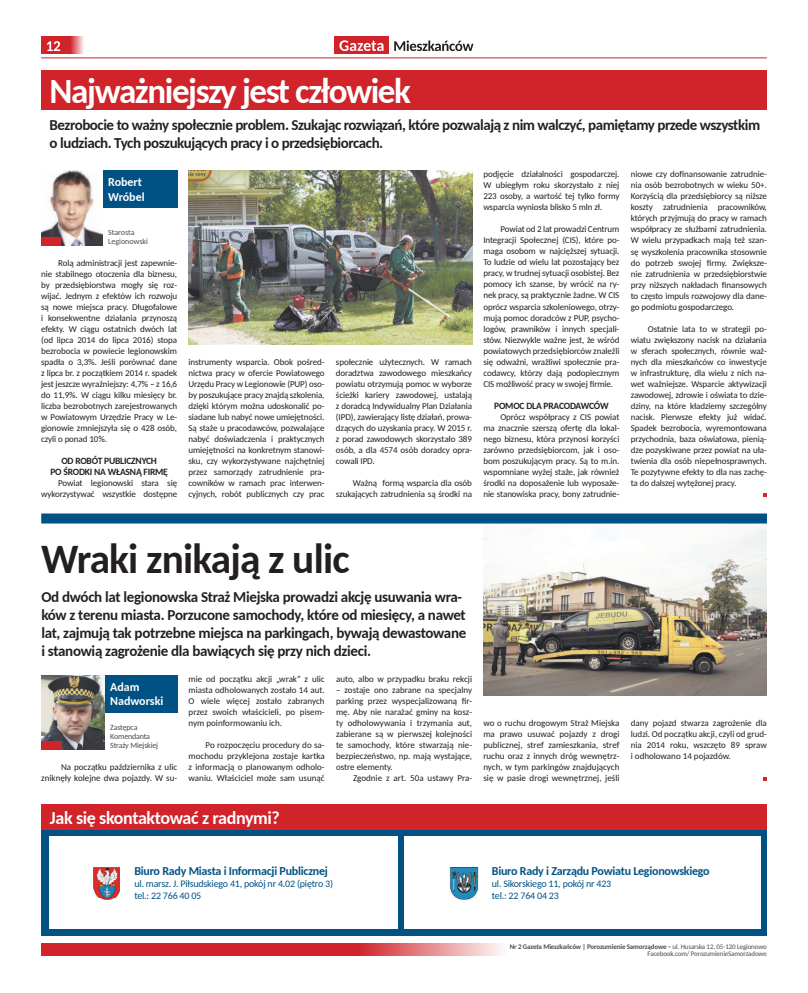
<style>
.page{position:relative;width:808px;height:993px;background:#fff}
.page>*{position:absolute;margin:0;border:0;box-sizing:border-box;transform-origin:0 0}
.t1{font:700 41.3px "Carlito";letter-spacing:-.02em;color:#231f20}
.t2{font:700 35px "Carlito";letter-spacing:-.04em;color:#fff}
.t3{font:700 18px "Carlito";letter-spacing:-.02em;color:#fff}
.t4{font:700 15px/18px "Carlito";letter-spacing:-.03em;color:#231f20}
.t5{font:700 12px "Carlito";letter-spacing:-.02em;color:#005285}
.t6{font:700 12px/14.4px "Carlito";color:#fff}
.t7{font:10px/12px "Carlito";letter-spacing:-.02em;color:#005285}
.t8{font:700 9.5px/11px "Carlito";letter-spacing:-.02em;color:#231f20;text-align:center}
.t9{font:9px/11px "Carlito";letter-spacing:-.01em;color:#231f20;text-align:justify}
.t10{font:8px/9px "Carlito";letter-spacing:-.02em;color:#4b4c4d}
.t11{font:8px/9px "Carlito";color:#4b4c4d}
.t12{font:7px/7px "Carlito";letter-spacing:-.02em;color:#4b4c4d;text-align:right}
.s1{font-weight:700}
</style>
<div class="page">
<div style="left:334px;top:37px;width:55px;height:17px;background:#d1232a"></div>
<svg style="left:339px;top:40px;width:44px;height:11px"></svg>
<svg style="left:394px;top:40px;width:79px;height:11px"></svg>
<hr style="left:41px;top:58px;width:726px;height:1px;background:#d1232a">
<svg style="left:41px;top:37px;width:43px;height:17px"></svg>
<svg style="left:47px;top:41px;width:13px;height:10px"></svg>
<div style="left:41px;top:70px;width:726px;height:39px;background:#d1232a"></div>
<svg style="left:763px;top:493px;width:4px;height:3px"></svg>
<svg style="left:41px;top:943px;width:461px;height:12px;background:#d74349"></svg>
<div style="left:41px;top:171px;width:136px;height:37px;background:#005285"></div>
<img style="left:41px;top:171px;width:61px;height:74px">
<div style="left:41px;top:236px;width:20px;height:9px;background:#d1232a"></div>
<img style="left:189px;top:171px;width:283px;height:173px">
<svg style="left:763px;top:777px;width:4px;height:3px"></svg>
<div style="left:41px;top:675px;width:136px;height:37px;background:#005285"></div>
<img style="left:41px;top:675px;width:64px;height:74px">
<div style="left:41px;top:740px;width:20px;height:9px;background:#d1232a"></div>
<img style="left:483px;top:523px;width:284px;height:172px">
<div style="left:41px;top:513px;width:726px;height:10px;background:#005285"></div>
<div style="left:41px;top:829px;width:726px;height:105px;background:#005285"></div>
<div style="left:49px;top:836px;width:349px;height:92px;background:#fff"></div>
<div style="left:404px;top:836px;width:356px;height:92px;background:#fff"></div>
<div style="left:41px;top:804px;width:726px;height:25px;background:#d1232a"></div>
<img style="left:94px;top:867px;width:26px;height:31px">
<svg style="left:100px;top:898px;width:14px;height:1px"></svg>
<img style="left:450px;top:867px;width:28px;height:31px">
<h2 class="t2" style="left:50px;top:67px;width:363px">Najważniejszy jest człowiek</h2>
<h3 class="t4" style="left:50px;top:115px;width:712px">Bezrobocie to ważny społecznie problem. Szukając rozwiązań, które pozwalają z nim walczyć, pamiętamy przede wszystkim o ludziach. Tych poszukujących pracy i o przedsiębiorcach.</h3>
<h3 class="t6" style="left:108px;top:174px;width:38px">Robert<br>Wróbel</h3>
<p class="t11" style="left:108px;top:227px;width:41px">Starosta<br>Legionowski</p>
<p class="t9" style="left:41px;top:256px;width:138px;text-indent:17px">Rolą administracji jest zapewnie&shy;nie stabilnego otoczenia dla biznesu, by przedsiębiorstwa mogły się roz&shy;wijać. Jednym z efektów ich rozwoju są nowe miejsca pracy. Długofalowe i konsekwentne działania przynoszą efekty. W ciągu ostatnich dwóch lat (od lipca 2014 do lipca 2016) stopa bezrobocia w powiecie legionowskim spadła o 3,3%. Jeśli porównać dane z lipca br. z początkiem 2014 r. spadek jest jeszcze wyraźniejszy: 4,7% – z 16,6 do 11,9%. W ciągu kilku miesięcy br. liczba bezrobotnych zarejestrowanych w Powiatowym Urzędzie Pracy w Le&shy;gionowie zmniejszyła się o 428 osób, czyli o ponad 10%.</p>
<p class="t8" style="left:50px;top:454px;width:119px">OD ROBÓT PUBLICZNYCH<br>PO ŚRODKI NA WŁASNĄ FIRMĘ</p>
<p class="t9" style="left:41px;top:476px;width:138px;text-align:right">Powiat legionowski stara się wykorzystywać wszystkie dostępne</p>
<p class="t9" style="left:189px;top:356px;width:138px">instrumenty wsparcia. Obok pośred&shy;nictwa pracy w ofercie Powiatowego Urzędu Pracy w Legionowie (PUP) oso&shy;by poszukujące pracy znajdą szkolenia, dzięki którym można udoskonalić po&shy;siadane lub nabyć nowe umiejętności.<br>Są staże u pracodawców, pozwalające nabyć doświadczenia i praktycznych umiejętności na konkretnym stanowi&shy;sku, czy wykorzystywane najchętniej przez samorządy zatrudnienie pra&shy;cowników w ramach prac interwen&shy;cyjnych, robót publicznych czy prac</p>
<p class="t9" style="left:336px;top:356px;width:138px">społecznie użytecznych. W ramach doradztwa zawodowego mieszkańcy powiatu otrzymują pomoc w wyborze ścieżki kariery zawodowej, ustalają z doradcą Indywidualny Plan Działania (IPD), zawierający listę działań, prowa&shy;dzących do uzyskania pracy. W 2015 r. z porad zawodowych skorzystało 389 osób, a dla 4574 osób doradcy opra&shy;cowali IPD.</p>
<p class="t9" style="left:336px;top:477px;width:138px;text-align:right">Ważną formą wsparcia dla osób szukających zatrudnienia są środki na</p>
<p class="t9" style="left:483px;top:168px;width:138px">podjęcie działalności gospodarczej.<br>W ubiegłym roku skorzystało z niej 223 osoby, a wartość tej tylko formy wsparcia wyniosła blisko 5 mln zł.</p>
<p class="t9" style="left:483px;top:223px;width:138px;text-indent:17px">Powiat od 2 lat prowadzi Centrum Integracji Społecznej (CIS), które po&shy;maga osobom w najcięższej sytuacji.<br>To ludzie od wielu lat pozostający bez pracy, w trudnej sytuacji osobistej. Bez pomocy ich szanse, by wrócić na ry&shy;nek pracy, są praktycznie żadne. W CIS oprócz wsparcia szkoleniowego, otrzy&shy;mują pomoc doradców z PUP, psycho&shy;logów, prawników i innych specjali&shy;stów. Niezwykle ważne jest, że wśród powiatowych przedsiębiorców znaleźli się odważni, wrażliwi społecznie pra&shy;codawcy, którzy dają podopiecznym CIS możliwość pracy w swojej firmie.</p>
<p class="t8" style="left:494px;top:399px;width:116px">POMOC DLA PRACODAWCÓW</p>
<p class="t9" style="left:483px;top:410px;width:138px;text-indent:17px">Oprócz współpracy z CIS powiat ma znacznie szerszą ofertę dla lokal&shy;nego biznesu, która przynosi korzyści zarówno przedsiębiorcom, jak i oso&shy;bom poszukującym pracy. Są to m.in. wspomniane wyżej staże, jak również środki na doposażenie lub wyposaże&shy;nie stanowiska pracy, bony zatrudnie-</p>
<p class="t9" style="left:631px;top:168px;width:138px">niowe czy dofinansowanie zatrudnie&shy;nia osób bezrobotnych w wieku 50+.<br>Korzyścią dla przedsiębiorcy są niższe koszty zatrudnienia pracowników, których przyjmują do pracy w ramach współpracy ze służbami zatrudnienia.<br>W wielu przypadkach mają też szan&shy;sę wyszkolenia pracownika stosownie do potrzeb swojej firmy. Zwiększe&shy;nie zatrudnienia w przedsiębiorstwie przy niższych nakładach finansowych to często impuls rozwojowy dla dane&shy;go podmiotu gospodarczego.</p>
<p class="t9" style="left:631px;top:322px;width:138px;text-indent:17px">Ostatnie lata to w strategii po&shy;wiatu zwiększony nacisk na działania w sferach społecznych, równie waż&shy;nych dla mieszkańców co inwestycje w infrastrukturę, dla wielu z nich na&shy;wet ważniejsze. Wsparcie aktywizacji zawodowej, zdrowie i oświata to dzie&shy;dziny, na które kładziemy szczególny nacisk. Pierwsze efekty już widać.<br>Spadek bezrobocia, wyremontowana przychodnia, baza oświatowa, pienią&shy;dze pozyskiwane przez powiat na uła&shy;twienia dla osób niepełnosprawnych.<br>Te pozytywne efekty to dla nas zachę&shy;ta do dalszej wytężonej pracy.</p>
<h1 class="t1" style="left:41px;top:530px;width:310px">Wraki znikają z ulic</h1>
<p class="t4" style="left:41px;top:587px;width:426px">Od dwóch lat legionowska Straż Miejska prowadzi akcję usuwania wra&shy;ków z terenu miasta. Porzucone samochody, które od miesięcy, a nawet lat, zajmują tak potrzebne miejsca na parkingach, bywają dewastowane i stanowią zagrożenie dla bawiących się przy nich dzieci.</p>
<h3 class="t6" style="left:110px;top:678px;width:55px">Adam<br>Nadworski</h3>
<p class="t10" style="left:110px;top:722px;width:49px">Zastępca<br>Komendanta<br>Straży Miejskiej</p>
<p class="t9" style="left:189px;top:672px;width:138px">mie od początku akcji „wrak” z ulic miasta odholowanych zostało 14 aut.<br>O wiele więcej zostało zabranych przez swoich właścicieli, po pisem&shy;nym poinformowaniu ich.</p>
<p class="t9" style="left:189px;top:738px;width:138px;text-indent:17px">Po rozpoczęciu procedury do sa&shy;mochodu przyklejona zostaje kartka z informacją o planowanym odholo&shy;waniu. Właściciel może sam usunąć</p>
<p class="t9" style="left:336px;top:672px;width:138px">auto, albo w przypadku braku rekcji</p>
<p class="t9" style="left:336px;top:683px;width:138px">– zostaje ono zabrane na specjalny parking przez wyspecjalizowaną fir&shy;mę. Aby nie narażać gminy na kosz&shy;ty odholowywania i trzymania aut, zabierane są w pierwszej kolejności te samochody, które stwarzają nie&shy;bezpieczeństwo, np. mają wystające, ostre elementy.</p>
<p class="t9" style="left:353px;top:771px;width:121px">Zgodnie z art. 50a ustawy Pra-</p>
<p class="t9" style="left:41px;top:760px;width:138px;text-align:right">Na początku października z ulic zniknęły kolejne dwa pojazdy. W su-</p>
<h3 class="t3" style="left:50px;top:805px;width:231px">Jak się skontaktować z radnymi?</h3>
<p class="t9" style="left:483px;top:716px;width:138px">wo o ruchu drogowym Straż Miejska ma prawo usuwać pojazdy z drogi publicznej, stref zamieszkania, stref ruchu oraz z innych dróg wewnętrz&shy;nych, w tym parkingów znajdujących się w pasie drogi wewnętrznej, jeśli</p>
<p class="t9" style="left:631px;top:716px;width:138px">dany pojazd stwarza zagrożenie dla ludzi. Od początku akcji, czyli od grud&shy;nia 2014 roku, wszczęto 89 spraw i odholowano 14 pojazdów.</p>
<h3 class="t5" style="left:134px;top:862px;width:195px">Biuro Rady Miasta i Informacji Publicznej</h3>
<p class="t7" style="left:134px;top:877px;width:200px">ul. marsz. J. Piłsudskiego 41, pokój nr 4.02 (piętro 3) tel.: 22 766 40 05</p>
<h3 class="t5" style="left:492px;top:862px;width:219px">Biuro Rady i Zarządu Powiatu Legionowskiego</h3>
<p class="t7" style="left:492px;top:877px;width:121px">ul. Sikorskiego 11, pokój nr 423 tel.: 22 764 04 23</p>
<p class="t12" style="left:510px;top:942px;width:259px"><span class="s1">Nr 2 Gazeta Mieszkańców | Porozumienie Samorządowe –</span> ul. Husarska 12, 05-120 Legionowo<br>Facebook.com/ PorozumienieSamorzadowe</p>
</div>
